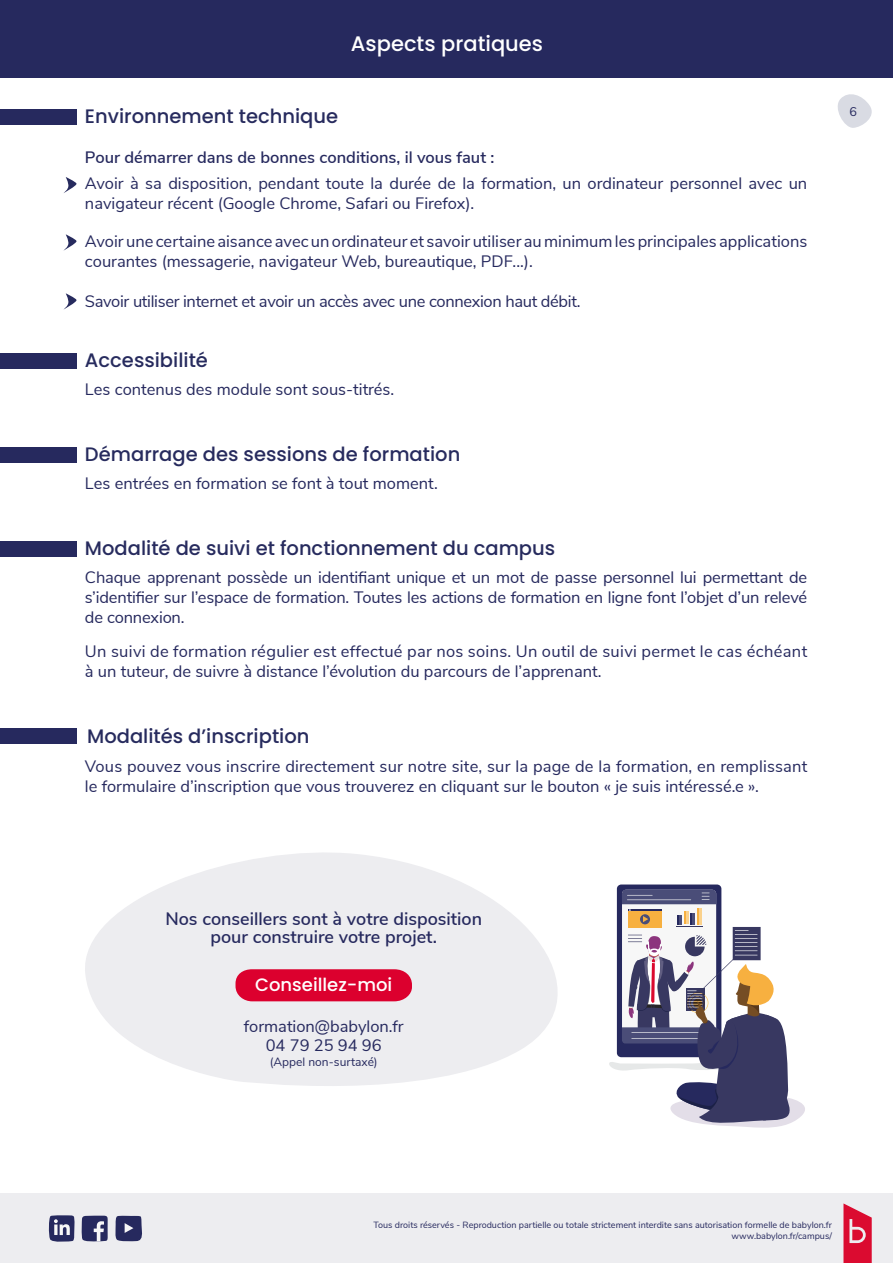
<style>
.page{position:relative;width:893px;height:1263px;background:#fff}
.page>*{position:absolute;margin:0;border:0;box-sizing:border-box;transform-origin:0 0}
.t1{font:500 21px "Poppins";color:#fff}
.t2{font:500 19.5px "Poppins";color:#272b5e}
.t3{font:600 18px/18px "Nunito Sans";color:#26295e;text-align:center}
.t4{font:500 18px "Poppins";color:#fff}
.t5{font:16.5px/19.8px "Nunito Sans";color:#26295e}
.t6{font:16.5px/19.8px "Nunito Sans";letter-spacing:.02em;color:#26295e}
.t7{font:16.5px "Nunito Sans";letter-spacing:-.02em;color:#26295e}
.t8{font:600 16.5px "Nunito Sans";color:#26295e}
.t9{font:12.6px "Nunito Sans";color:#26295e}
.t10{font:12px "Nunito Sans";color:#26295e}
.t11{font:9px/10.8px "Nunito Sans";color:#26295e;text-align:right}
</style>
<div class="page">
<div style="left:0;top:1193px;width:893px;height:70px;background:#ededf0"></div>
<svg style="left:843px;top:1203px;width:29px;height:60px"></svg>
<svg style="left:837px;top:94px;width:35px;height:34px"></svg>
<div style="left:0;top:0;width:893px;height:77px;background:#26295e"></div>
<svg style="left:48px;top:1215px;width:27px;height:27px"></svg>
<svg style="left:81px;top:1215px;width:27px;height:27px"></svg>
<svg style="left:115px;top:1215px;width:27px;height:27px"></svg>
<svg style="left:64px;top:177px;width:13px;height:16px"></svg>
<svg style="left:63px;top:234px;width:14px;height:17px"></svg>
<svg style="left:63px;top:293px;width:14px;height:17px"></svg>
<svg style="left:85px;top:852px;width:473px;height:234px;fill:#ededf0"></svg>
<div style="left:617px;top:884px;width:104px;height:173px;background:#26295e;border-radius:4px"></div>
<svg style="left:609px;top:889px;width:196px;height:239px"></svg>
<svg style="left:702px;top:958px;width:33px;height:32px"></svg>
<svg style="left:235px;top:969px;width:177px;height:32px;background:#dc0b37"></svg>
<div style="left:0;top:109px;width:77px;height:16px;background:#26295e"></div>
<div style="left:0;top:353px;width:77px;height:16px;background:#26295e"></div>
<div style="left:0;top:448px;width:77px;height:15px;background:#26295e"></div>
<div style="left:0;top:541px;width:77px;height:16px;background:#26295e"></div>
<div style="left:0;top:728px;width:77px;height:16px;background:#26295e"></div>
<p class="t1" style="left:351px;top:32px;width:194px">Aspects pratiques</p>
<p class="t2" style="left:85px;top:105px;width:255px">Environnement technique</p>
<p class="t8" style="left:85px;top:145px;width:411px">Pour démarrer dans de bonnes conditions, il vous faut :</p>
<p class="t5" style="left:85px;top:172px;width:724px">Avoir à sa disposition, pendant toute la durée de la formation, un ordinateur personnel avec un navigateur récent (Google Chrome, Safari ou Firefox).</p>
<p class="t5" style="left:85px;top:231px;width:724px">Avoir une certaine aisance avec un ordinateur et savoir utiliser au minimum les principales applications courantes (messagerie, navigateur Web, bureautique, PDF...).</p>
<p class="t7" style="left:85px;top:289px;width:497px">Savoir utiliser internet et avoir un accès avec une connexion haut débit.</p>
<p class="t2" style="left:85px;top:349px;width:124px">Accessibilité</p>
<p class="t5" style="left:85px;top:378px;width:311px">Les contenus des module sont sous-titrés.</p>
<p class="t2" style="left:85px;top:443px;width:377px">Démarrage des sessions de formation</p>
<p class="t5" style="left:85px;top:473px;width:354px">Les entrées en formation se font à tout moment.</p>
<p class="t2" style="left:85px;top:537px;width:472px">Modalité de suivi et fonctionnement du campus</p>
<p class="t5" style="left:85px;top:566px;width:724px;text-align:justify">Chaque apprenant possède un identifiant unique et un mot de passe personnel lui permettant de s’identifier sur l’espace de formation. Toutes les actions de formation en ligne font l’objet d’un relevé de connexion.</p>
<p class="t6" style="left:85px;top:641px;width:724px">Un suivi de formation régulier est effectué par nos soins. Un outil de suivi permet le cas échéant à un tuteur, de suivre à distance l’évolution du parcours de l’apprenant.</p>
<p class="t2" style="left:87px;top:725px;width:224px">Modalités d’inscription</p>
<p class="t5" style="left:85px;top:755px;width:724px">Vous pouvez vous inscrire directement sur notre site, sur la page de la formation, en remplissant le formulaire d’inscription que vous trouverez en cliquant sur le bouton « je suis intéressé.e ».</p>
<p class="t9" style="left:850px;top:102px;width:9px">6</p>
<p class="t3" style="left:165px;top:909px;width:318px">Nos conseillers sont à votre disposition pour construire votre projet.</p>
<p class="t4" style="left:255px;top:974px;width:139px">Conseillez-moi</p>
<p class="t5" style="left:244px;top:1015px;width:161px;text-align:center">formation@babylon.fr<br>04 79 25 94 96</p>
<p class="t10" style="left:270px;top:1053px;width:109px">(Appel non-surtaxé)</p>
<p class="t11" style="left:374px;top:1219px;width:460px">Tous droits réservés - Reproduction partielle ou totale strictement interdite sans autorisation formelle de babylon.fr www.babylon.fr/campus/</p>
</div>
